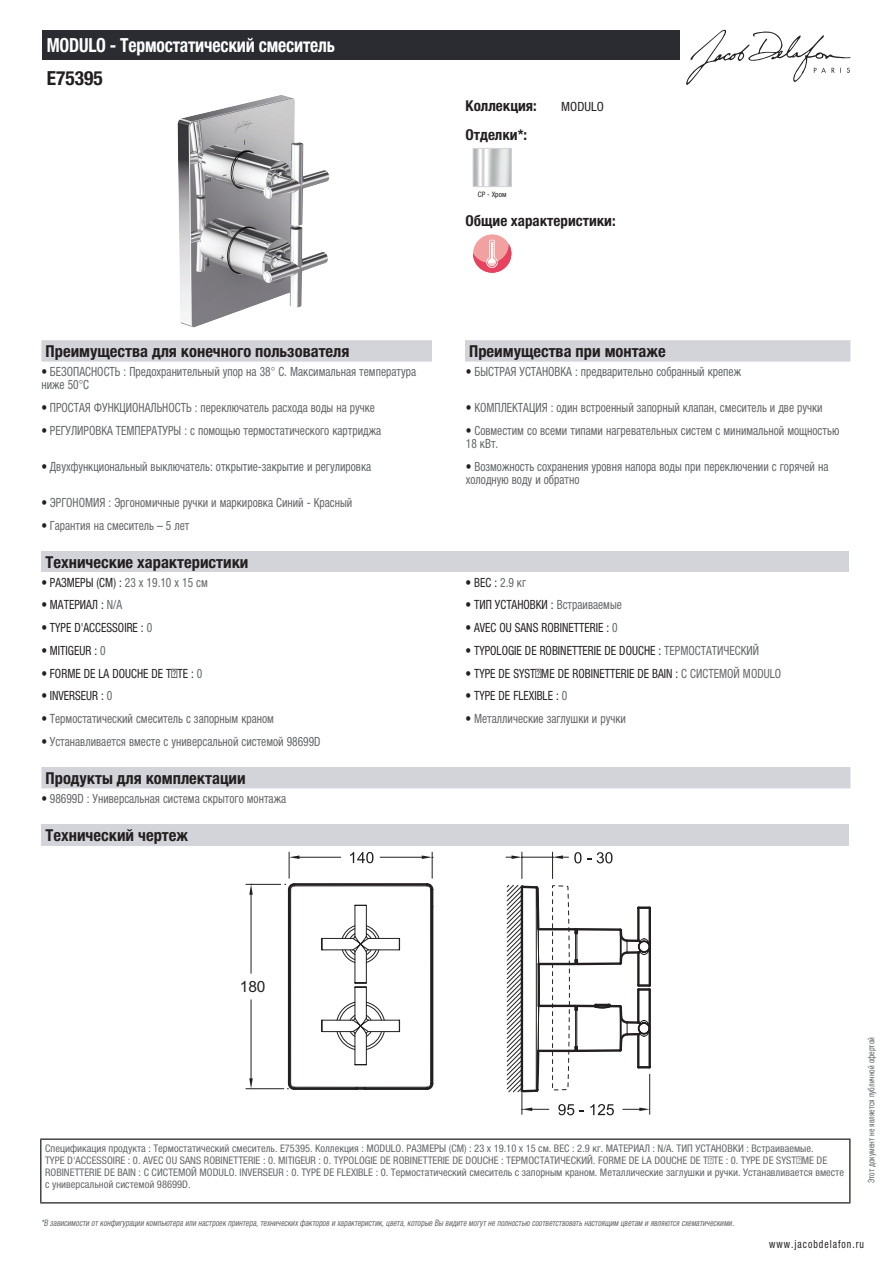
<style>
.page{position:relative;width:893px;height:1263px;background:#fff}
.page>*{position:absolute;margin:0;border:0;box-sizing:border-box;transform-origin:0 0}
.t1{font:700 condensed 19.5px "Helvetica Neue LTCYR";letter-spacing:-.01em;color:#fff;scale:.9 1}
.t2{font:700 condensed 19.5px "Helvetica Neue LTCYR";color:#231f20}
.t3{font:700 condensed 16.5px "Helvetica Neue LTCYR";color:#231f20}
.t4{font:15.45px "Arial";color:#231f20}
.t5{font:700 condensed 15px "Helvetica Neue LTCYR";color:#231f20}
.t6{font:condensed 12.75px/13.5px "Helvetica Neue LTCYR";color:#626568;scale:.9 1}
.t7{font:condensed 12.75px "Helvetica Neue LTCYR";color:#231f20;scale:.9 1}
.t8{font:condensed 12.75px "Helvetica Neue LTCYR";color:#231f20}
.t9{font:condensed 11.25px "Helvetica Neue LTCYR";letter-spacing:.1em;color:#231f20;scale:.87 1}
.t10{font:condensed 10.5px/12px "Helvetica Neue LTCYR";color:#626568}
.t11{font:italic condensed 9px "Helvetica Neue LTCYR";color:#626568;scale:.87 1}
.t12{font:condensed 9px "Helvetica Neue LTCYR";color:#626568;scale:.87 1}
.t13{font:condensed 7.5px "Helvetica Neue LTCYR";color:#231f20}
.s1{color:#231f20}
.s2{color:#626568}
</style>
<div class="page">
<svg style="left:686px;top:30px;width:164px;height:55px"></svg>
<img style="left:178px;top:95px;width:151px;height:233px">
<img style="left:475px;top:150px;width:35px;height:35px">
<div style="left:473px;top:148px;width:39px;height:39px;border:1px solid #d3d4da"></div>
<div style="left:473px;top:234px;width:38px;height:39px;background:#f2a1a1;border-radius:50%"></div>
<svg style="left:473px;top:240px;width:38px;height:33px"></svg>
<div style="left:41px;top:340px;width:809px;height:22px;background:#d3d4da"></div>
<div style="left:432px;top:340px;width:33px;height:22px;background:#fff"></div>
<div style="left:41px;top:551px;width:808px;height:21px;background:#d3d4da"></div>
<div style="left:41px;top:767px;width:809px;height:21px;background:#d3d4da"></div>
<div style="left:41px;top:824px;width:808px;height:21px;background:#d3d4da"></div>
<hr style="left:294px;top:883px;width:133px;height:2px;background:#231f20">
<svg style="left:290px;top:885px;width:31px;height:205px"></svg>
<hr style="left:297px;top:857px;width:44px;height:1px;background:#231f20">
<hr style="left:246px;top:1088px;width:38px;height:1px;background:#231f20">
<hr style="left:246px;top:884px;width:35px;height:1px;background:#231f20">
<hr style="left:251px;top:1000px;width:1px;height:81px;background:#231f20">
<hr style="left:251px;top:892px;width:1px;height:81px;background:#231f20">
<svg style="left:287px;top:1083px;width:8px;height:6px"></svg>
<svg style="left:285px;top:852px;width:14px;height:40px"></svg>
<svg style="left:249px;top:1078px;width:4px;height:11px"></svg>
<svg style="left:249px;top:884px;width:4px;height:11px"></svg>
<svg style="left:321px;top:852px;width:330px;height:263px"></svg>
<div style="left:43px;top:30px;width:637px;height:30px;background:#2a2c32"></div>
<hr style="left:40px;top:1138px;width:810px;height:2px;background:#040503">
<hr style="left:40px;top:1140px;width:1px;height:62px;background:#040503">
<hr style="left:849px;top:1140px;width:1px;height:62px;background:#040503">
<hr style="left:40px;top:1202px;width:810px;height:1px;background:#040503">
<h1 class="t1" style="left:47px;top:34px;width:322px">MODULO - Термостатический смеситель</h1>
<h1 class="t2" style="left:47px;top:67px;width:58px">E75395</h1>
<p class="t5" style="left:466px;top:97px;width:73px">Коллекция:</p>
<p class="t8" style="left:561px;top:99px;width:44px">MODULO</p>
<p class="t5" style="left:466px;top:126px;width:63px">Отделки*:</p>
<p class="t13" style="left:478px;top:190px;width:30px">CP - Хром</p>
<p class="t5" style="left:466px;top:212px;width:152px">Общие характеристики:</p>
<p class="t3" style="left:46px;top:342px;width:305px">Преимущества для конечного пользователя</p>
<p class="t3" style="left:469px;top:342px;width:198px">Преимущества при монтаже</p>
<p class="t6" style="left:41px;top:365px;width:418px"><span class="s1">•</span> БЕЗОПАСНОСТЬ : Предохранительный упор на 38° C. Максимальная температура ниже 50°C</p>
<p class="t6" style="left:466px;top:365px;width:307px"><span class="s1">•</span> БЫСТРАЯ УСТАНОВКА : предварительно собранный крепеж</p>
<p class="t6" style="left:41px;top:401px;width:372px"><span class="s1">•</span> ПРОСТАЯ ФУНКЦИОНАЛЬНОСТЬ : переключатель расхода воды на ручке</p>
<p class="t6" style="left:466px;top:401px;width:398px"><span class="s1">•</span> КОМПЛЕКТАЦИЯ : один встроенный запорный клапан, смеситель и две ручки</p>
<p class="t6" style="left:41px;top:424px;width:379px"><span class="s1">•</span> РЕГУЛИРОВКА ТЕМПЕРАТУРЫ : с помощью термостатического картриджа</p>
<p class="t6" style="left:466px;top:424px;width:416px"><span class="s1">•</span> Совместим со всеми типами нагревательных систем с минимальной мощностью<br>18 кВт.</p>
<p class="t6" style="left:41px;top:460px;width:368px"><span class="s1">•</span> Двухфункциональный выключатель: открытие-закрытие и регулировка</p>
<p class="t6" style="left:466px;top:460px;width:404px"><span class="s1">•</span> Возможность сохранения уровня напора воды при переключении с горячей на холодную воду и обратно</p>
<p class="t6" style="left:41px;top:496px;width:347px"><span class="s1">•</span> ЭРГОНОМИЯ : Эргономичные ручки и маркировка Синий - Красный</p>
<p class="t6" style="left:41px;top:519px;width:166px"><span class="s1">•</span> Гарантия на смеситель – 5 лет</p>
<p class="t3" style="left:46px;top:553px;width:204px">Технические характеристики</p>
<p class="t7" style="left:41px;top:575px;width:186px">• РАЗМЕРЫ (СМ) : <span class="s2">23 x 19.10 x 15 см</span></p>
<p class="t7" style="left:466px;top:575px;width:69px">• ВЕС : <span class="s2">2.9 кг</span></p>
<p class="t7" style="left:41px;top:598px;width:91px">• МАТЕРИАЛ : <span class="s2">N/A</span></p>
<p class="t7" style="left:466px;top:598px;width:175px">• ТИП УСТАНОВКИ : <span class="s2">Встраиваемые</span></p>
<p class="t7" style="left:41px;top:620px;width:125px">• TYPE D'ACCESSOIRE : <span class="s2">0</span></p>
<p class="t7" style="left:466px;top:620px;width:170px">• AVEC OU SANS ROBINETTERIE : <span class="s2">0</span></p>
<p class="t7" style="left:41px;top:643px;width:73px">• MITIGEUR : <span class="s2">0</span></p>
<p class="t7" style="left:466px;top:643px;width:328px">• TYPOLOGIE DE ROBINETTERIE DE DOUCHE : <span class="s2">ТЕРМОСТАТИЧЕСКИЙ</span></p>
<p class="t7" style="left:41px;top:666px;width:180px">• FORME DE LA DOUCHE DE TÊTE : <span class="s2">0</span></p>
<p class="t7" style="left:466px;top:666px;width:352px">• TYPE DE SYSTÈME DE ROBINETTERIE DE BAIN : <span class="s2">С СИСТЕМОЙ MODULO</span></p>
<p class="t7" style="left:41px;top:689px;width:80px">• INVERSEUR : <span class="s2">0</span></p>
<p class="t7" style="left:466px;top:689px;width:115px">• TYPE DE FLEXIBLE : <span class="s2">0</span></p>
<p class="t6" style="left:41px;top:712px;width:260px"><span class="s1">•</span> Термостатический смеситель с запорным краном</p>
<p class="t6" style="left:466px;top:712px;width:180px"><span class="s1">•</span> Металлические заглушки и ручки</p>
<p class="t6" style="left:41px;top:734px;width:312px"><span class="s1">•</span> Устанавливается вместе с универсальной системой 98699D</p>
<p class="t3" style="left:46px;top:769px;width:202px">Продукты для комплектации</p>
<p class="t6" style="left:41px;top:791px;width:274px"><span class="s1">•</span> 98699D : Универсальная система скрытого монтажа</p>
<p class="t3" style="left:46px;top:826px;width:144px">Технический чертеж</p>
<p class="t4" style="left:240px;top:977px;width:27px">180</p>
<p class="t10" style="left:45px;top:1142px;width:801px">Спецификация продукта : Термостатический смеситель. E75395. Коллекция : MODULO. РАЗМЕРЫ (СМ) : 23 x 19.10 x 15 см. ВЕС : 2.9 кг. МАТЕРИАЛ : N/A. ТИП УСТАНОВКИ : Встраиваемые.<br>TYPE D'ACCESSOIRE : 0. AVEC OU SANS ROBINETTERIE : 0. MITIGEUR : 0. TYPOLOGIE DE ROBINETTERIE DE DOUCHE : ТЕРМОСТАТИЧЕСКИЙ. FORME DE LA DOUCHE DE TÊTE : 0. TYPE DE SYSTÈME DE ROBINETTERIE DE BAIN : С СИСТЕМОЙ MODULO. INVERSEUR : 0. TYPE DE FLEXIBLE : 0. Термостатический смеситель с запорным краном. Металлические заглушки и ручки. Устанавливается вместе с универсальной системой 98699D.</p>
<p class="t11" style="left:41px;top:1218px;width:800px">*В зависимости отконфигурации компьютера или настроек принтера,техническихфакторов и характеристик,цвета,которые Вы видите могутне полностью соответствоватьнастоящим цветам и являются схематическими.</p>
<p class="t12" style="left:866px;top:1183px;width:169px;rotate:-90deg">Этот документ не является публичной офертой</p>
<p class="t9" style="left:769px;top:1237px;width:110px">www.jacobdelafon.ru</p>
</div>
